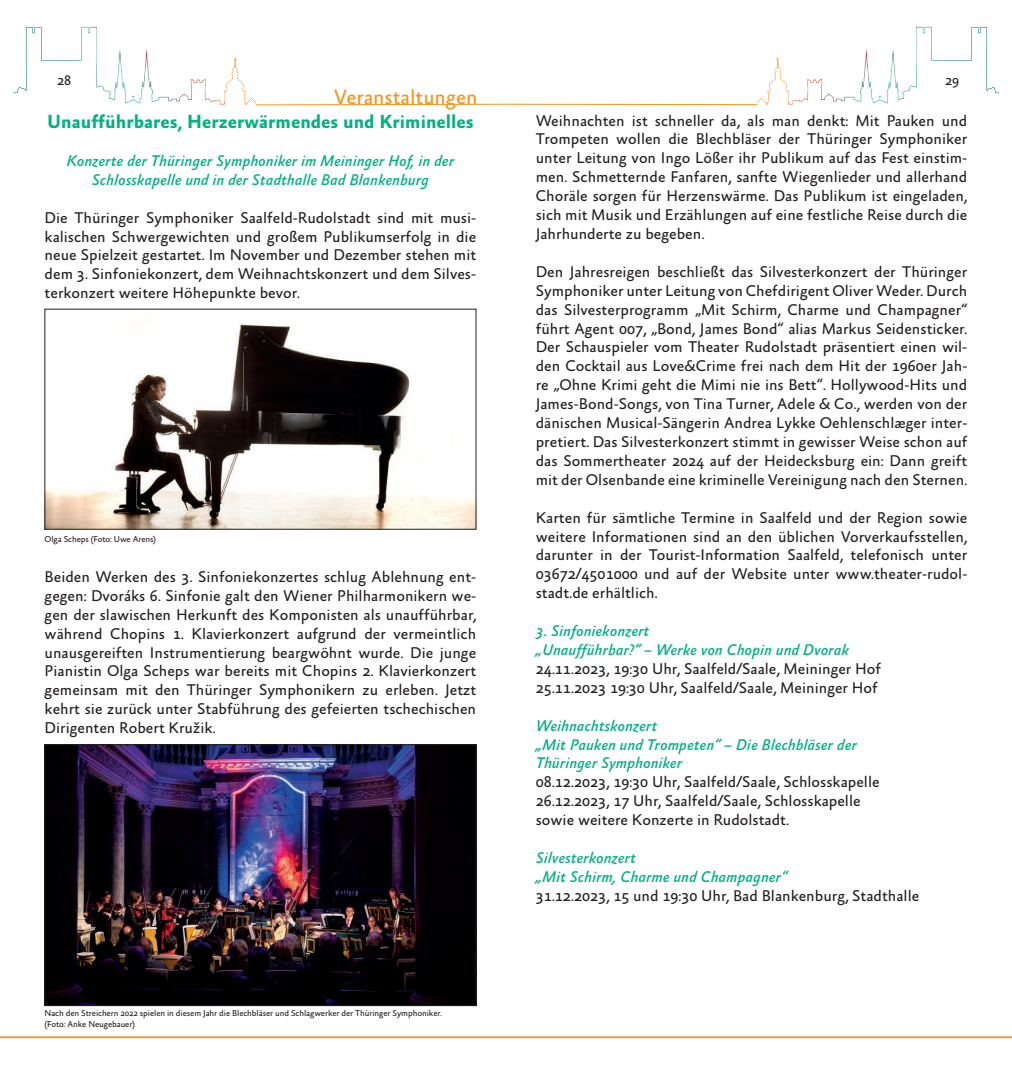
<style>
.page{position:relative;width:1012px;height:1072px;background:#fff}
.page>*{position:absolute;margin:0;border:0;box-sizing:border-box;transform-origin:0 0}
.t1{font:21px "Absara Sans OT";color:#f7931d}
.t2{font:700 19.25px "Absara Sans OT";color:#05b085}
.t3{font:15.75px/18.9px "Absara Sans OT";color:#231f20;text-align:justify}
.t4{font:italic 500 15.75px/18.9px "Absara Sans OT";color:#05b085}
.t5{font:14px "Absara Sans OT";color:#231f20}
.t6{font:8.75px/10.5px "Absara Sans OT";letter-spacing:-.01em;color:#231f20}
</style>
<div class="page">
<hr style="left:506px;top:1036px;width:506px;height:2px;background:#f7931d">
<img style="left:757px;top:26px;width:241px;height:80px">
<hr style="left:506px;top:104px;width:251px;height:1px;background:#f7931d">
<hr style="left:0;top:1036px;width:506px;height:2px;background:#f7931d">
<svg style="left:256px;top:103px;width:251px;height:3px"></svg>
<img style="left:14px;top:26px;width:242px;height:80px">
<img style="left:47px;top:323px;width:427px;height:204px">
<img style="left:47px;top:746px;width:427px;height:257px">
<div style="left:45px;top:744px;width:431px;height:261px;border:1px solid #231f20"></div>
<p class="t5" style="left:57px;top:73px;width:16px">28</p>
<p class="t5" style="left:945px;top:73px;width:16px">29</p>
<h1 class="t1" style="left:334px;top:86px;width:145px">Veranstaltungen</h1>
<p class="t2" style="left:47px;top:112px;width:428px">Unaufführbares, Herzerwärmendes und Kriminelles</p>
<p class="t4" style="left:67px;top:152px;width:389px;text-align:center">Konzerte der Thüringer Symphoniker im Meininger Hof, in der<br>Schlosskapelle und in der Stadthalle Bad Blankenburg</p>
<p class="t3" style="left:45px;top:209px;width:433px">Die Thüringer Symphoniker Saalfeld-Rudolstadt sind mit musi&shy;kalischen Schwergewichten und großem Publikumserfolg in die neue Spielzeit gestartet. Im November und Dezember stehen mit dem 3. Sinfoniekonzert, dem Weihnachtskonzert und dem Silves&shy;terkonzert weitere Höhepunkte bevor.</p>
<p class="t3" style="left:536px;top:112px;width:433px">Weihnachten ist schneller da, als man denkt: Mit Pauken und Trompeten wollen die Blechbläser der Thüringer Symphoniker unter Leitung von Ingo Lößer ihr Publikum auf das Fest einstim&shy;men. Schmetternde Fanfaren, sanfte Wiegenlieder und allerhand Choräle sorgen für Herzenswärme. Das Publikum ist eingeladen, sich mit Musik und Erzählungen auf eine festliche Reise durch die Jahrhunderte zu begeben.</p>
<p class="t3" style="left:536px;top:263px;width:433px">Den Jahresreigen beschließt das Silvesterkonzert der Thüringer Symphoniker unter Leitung von Chefdirigent Oliver Weder. Durch das Silvesterprogramm „Mit Schirm, Charme und Champagner“ führt Agent 007, „Bond, James Bond“ alias Markus Seidensticker.<br>Der Schauspieler vom Theater Rudolstadt präsentiert einen wil&shy;den Cocktail aus Love&amp;Crime frei nach dem Hit der 1960er Jah&shy;re „Ohne Krimi geht die Mimi nie ins Bett“. Hollywood-Hits und James-Bond-Songs, von Tina Turner, Adele &amp; Co., werden von der dänischen Musical-Sängerin Andrea Lykke Oehlenschlæger inter&shy;pretiert. Das Silvesterkonzert stimmt in gewisser Weise schon auf das Sommertheater 2024 auf der Heidecksburg ein: Dann greift mit der Olsenbande eine kriminelle Vereinigung nach den Sternen.</p>
<p class="t3" style="left:536px;top:509px;width:433px">Karten für sämtliche Termine in Saalfeld und der Region sowie weitere Informationen sind an den üblichen Vorverkaufsstellen, darunter in der Tourist-Information Saalfeld, telefonisch unter 03672/4501000 und auf der Website unter www.theater-rudol&shy;stadt.de erhältlich.</p>
<p class="t4" style="left:536px;top:622px;width:315px">3. Sinfoniekonzert<br>„Unaufführbar?“ – Werke von Chopin und Dvorak</p>
<p class="t3" style="left:536px;top:660px;width:347px">24.11.2023, 19:30 Uhr, Saalfeld/Saale, Meininger Hof<br>25.11.2023 19:30 Uhr, Saalfeld/Saale, Meininger Hof</p>
<p class="t4" style="left:536px;top:717px;width:323px">Weihnachtskonzert<br>„Mit Pauken und Trompeten“ – Die Blechbläser der<br>Thüringer Symphoniker</p>
<p class="t3" style="left:536px;top:773px;width:345px;text-align:left">08.12.2023, 19:30 Uhr, Saalfeld/Saale, Schlosskapelle<br>26.12.2023, 17 Uhr, Saalfeld/Saale, Schlosskapelle sowie weitere Konzerte in Rudolstadt.</p>
<p class="t4" style="left:536px;top:849px;width:253px">Silvesterkonzert<br>„Mit Schirm, Charme und Champagner“</p>
<p class="t3" style="left:536px;top:887px;width:385px">31.12.2023, 15 und 19:30 Uhr, Bad Blankenburg, Stadthalle</p>
<p class="t6" style="left:45px;top:534px;width:113px">Olga Scheps (Foto: Uwe Arens)</p>
<p class="t3" style="left:45px;top:568px;width:433px">Beiden Werken des 3. Sinfoniekonzertes schlug Ablehnung ent&shy;gegen: Dvoráks 6. Sinfonie galt den Wiener Philharmonikern we&shy;gen der slawischen Herkunft des Komponisten als unaufführbar, während Chopins 1. Klavierkonzert aufgrund der vermeintlich unausgereiften Instrumentierung beargwöhnt wurde. Die junge Pianistin Olga Scheps war bereits mit Chopins 2. Klavierkonzert gemeinsam mit den Thüringer Symphonikern zu erleben. Jetzt kehrt sie zurück unter Stabführung des gefeierten tschechischen Dirigenten Robert Kružik.</p>
<p class="t6" style="left:45px;top:1008px;width:399px">Nach den Streichern 2022 spielen in diesem Jahr die Blechbläser und Schlagwerker der Thüringer Symphoniker. (Foto: Anke Neugebauer)</p>
</div>
